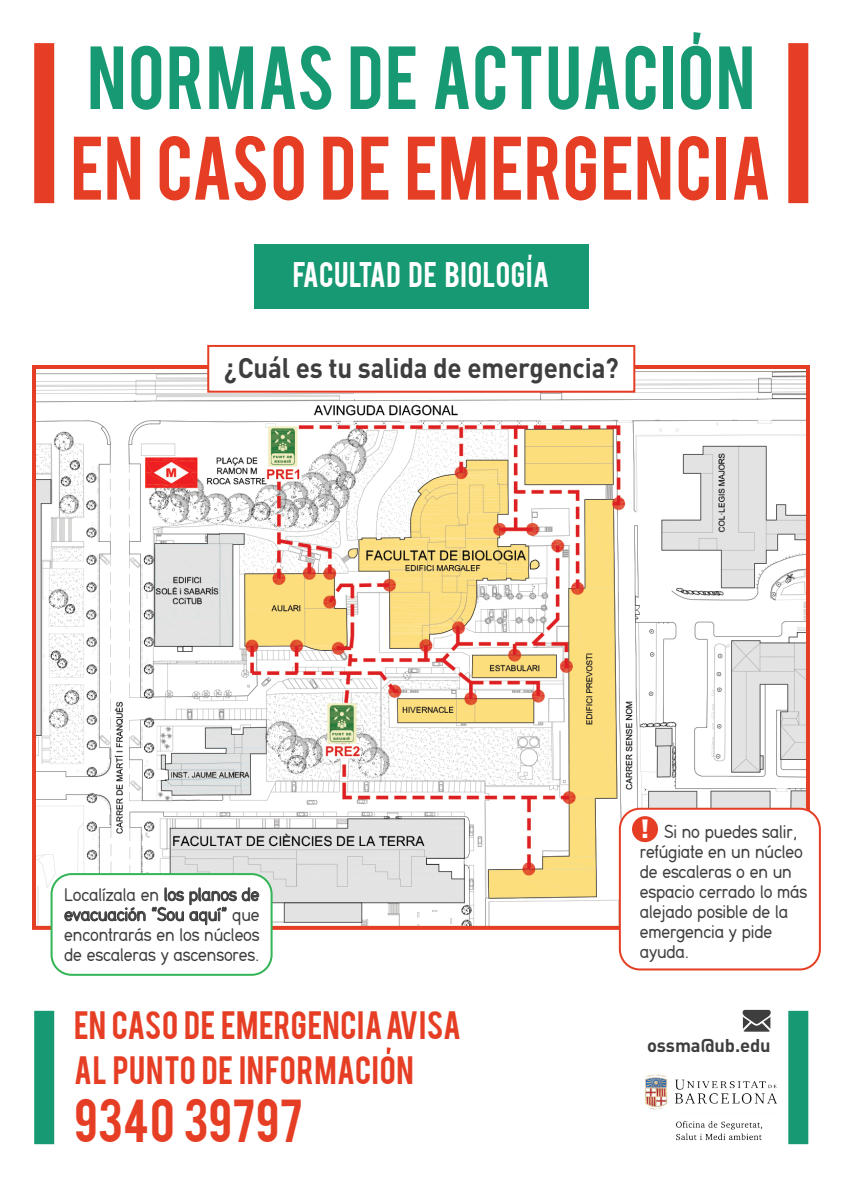
<style>
.page{position:relative;width:842px;height:1191px;background:#fff}
.page>*{position:absolute;margin:0;border:0;box-sizing:border-box;transform-origin:0 0}
.t1{font:70.6px "Bebas";letter-spacing:.01em;color:#e63e24}
.t2{font:70.2px "Bebas";letter-spacing:.02em;color:#179973}
.t3{font:47.6px "Bebas";color:#e63e24}
.t4{font:31.2px/45.8px "Bebas";letter-spacing:.02em;color:#e63e24}
.t5{font:700 28px "DIN";letter-spacing:-.01em;color:#3e3e3f;scale:.93 1}
.t6{font:28px "Bebas";letter-spacing:.02em;color:#fff}
.t7{font:19.4px/20px "Din 16";letter-spacing:-.01em;color:#3e3e3f;text-align:justify;scale:.93 1}
.t8{font:700 18.4px "DIN";letter-spacing:-.005em;color:#3e3e3f}
.s1{font-family:"DIN";font-weight:900;font-size:26px;color:#fff}
</style>
<div class="page">
<img style="left:37px;top:364px;width:768px;height:561px">
<svg style="left:693px;top:32px;width:8px;height:12px"></svg>
<div style="left:34px;top:43px;width:20px;height:160px;background:#e63e24"></div>
<div style="left:788px;top:43px;width:20px;height:160px;background:#e63e24"></div>
<div style="left:34px;top:1010px;width:20px;height:134px;background:#179973"></div>
<div style="left:788px;top:1010px;width:20px;height:134px;background:#179973"></div>
<div style="left:254px;top:244px;width:334px;height:64px;background:#179973"></div>
<div style="left:207px;top:345px;width:428px;height:48px;background:#fff;border:2px solid #e63e24"></div>
<div style="left:52px;top:874px;width:220px;height:100px;background:#fff;border-radius:20px"></div>
<div style="left:51px;top:873px;width:222px;height:102px;border:2px solid #32b457;border-radius:20px"></div>
<svg style="left:528px;top:254px;width:4px;height:6px"></svg>
<svg style="left:743px;top:1010px;width:28px;height:21px"></svg>
<svg style="left:387px;top:1047px;width:4px;height:7px"></svg>
<div style="left:620px;top:808px;width:200px;height:161px;background:#fff;border-radius:20px"></div>
<div style="left:619px;top:807px;width:202px;height:163px;border:2px solid #e63e24;border-radius:20px"></div>
<img style="left:645px;top:1074px;width:132px;height:67px">
<svg style="left:64px;top:907px;width:82px;height:15px"></svg>
<svg style="left:152px;top:887px;width:107px;height:38px"></svg>
<div style="left:632px;top:816px;width:26px;height:26px;background:#e63e24;border-radius:50%"></div>
<h2 class="t2" style="left:87px;top:27px;width:669px">NORMAS DE ACTUACION</h2>
<h1 class="t1" style="left:71px;top:117px;width:702px">EN CASO DE EMERGENCIA</h1>
<h3 class="t6" style="left:293px;top:254px;width:258px">FACULTAD DE BIOLOGIA</h3>
<h3 class="t5" style="left:224px;top:350px;width:426px">¿Cuál es tu salida de emergencia?</h3>
<p class="t7" style="left:64px;top:884px;width:212px">Localízala en los planos de evacuación “«Sou aquí” que encontrarás en los núcleos de escaleras y ascensores.</p>
<h3 class="t4" style="left:74px;top:999px;width:388px">EN CASO DE EMERGENCIA AVISA<br>AL PUNTO DE INFORMACION</h3>
<h3 class="t3" style="left:74px;top:1085px;width:230px">9340 39797</h3>
<p class="t7" style="left:640px;top:822px;width:182px;text-align:left"><span class="s1">!</span> Si no puedes salir, refúgiate en un núcleo de escaleras o en un espacio cerrado lo más alejado posible de la emergencia y pide ayuda.</p>
<p class="t8" style="left:647px;top:1033px;width:125px">ossma@ub.edu</p>
</div>
